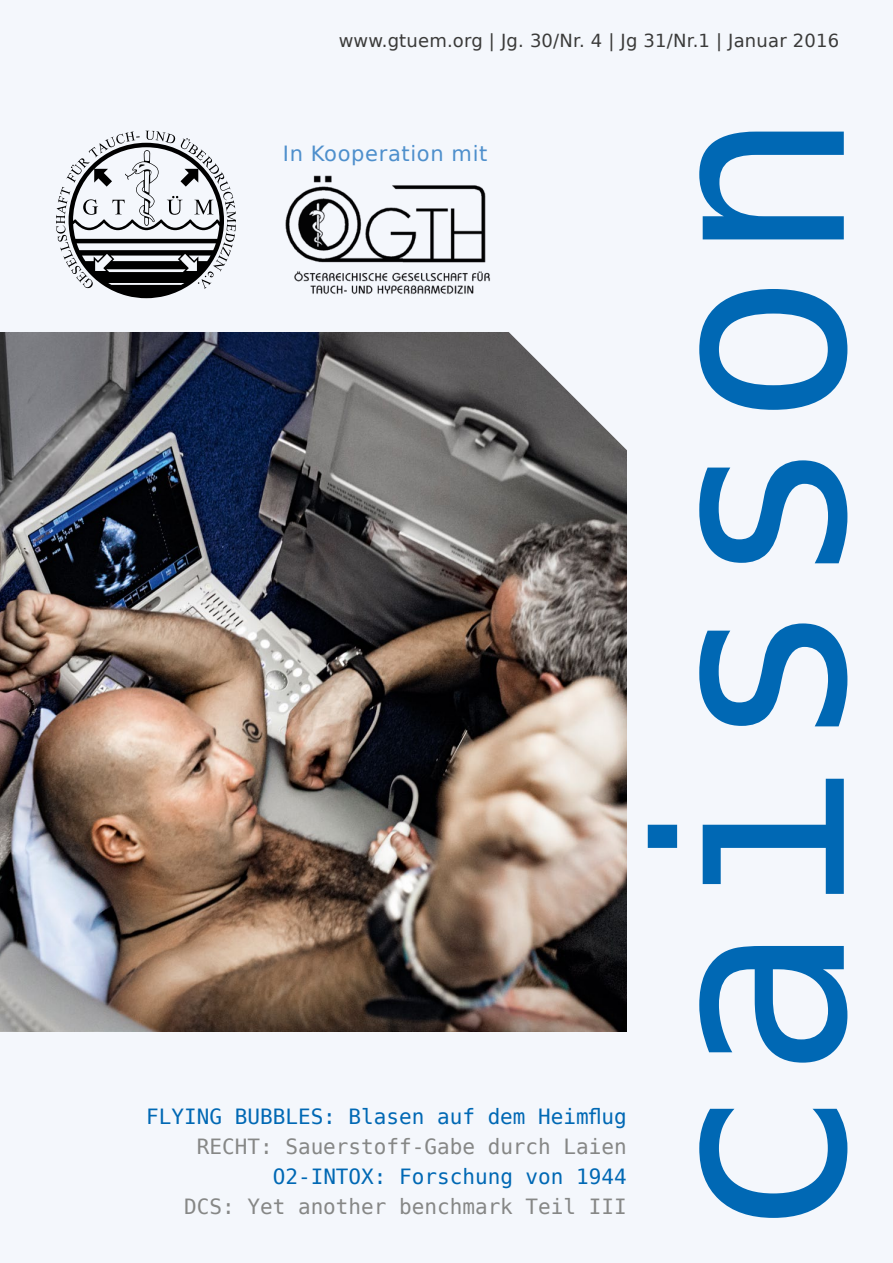
<style>
.page{position:relative;width:893px;height:1263px;background:#f4f7fc}
.page>*{position:absolute;margin:0;border:0;box-sizing:border-box;transform-origin:0 0}
.t1{font:258px "DejaVu Sans Mono";letter-spacing:.03em;color:#0068b4}
.t2{font:21px "DejaVu Sans Mono";color:#868786}
.t3{font:21px "DejaVu Sans Mono";color:#0068b4}
.t4{font:21px "DejaVu Sans";letter-spacing:.03em;color:#4e8fcc}
.t5{font:18px "DejaVu Sans";letter-spacing:.01em;color:#3a3a39}
</style>
<div class="page">
<img style="left:0;top:332px;width:627px;height:700px">
<svg style="left:56px;top:131px;width:180px;height:167px"></svg>
<svg style="left:485px;top:332px;width:142px;height:135px"></svg>
<img style="left:285px;top:175px;width:205px;height:120px">
<p class="t5" style="left:339px;top:25px;width:502px">www.gtuem.org | Jg. 30/Nr. 4 | Jg 31/Nr.1 | Januar 2016</p>
<p class="t4" style="left:283px;top:135px;width:206px">In Kooperation mit</p>
<p class="t3" style="left:146px;top:1103px;width:482px">FLYING BUBBLES: Blasen auf dem Heimflug</p>
<p class="t2" style="left:197px;top:1133px;width:431px">RECHT: Sauerstoff-Gabe durch Laien</p>
<p class="t3" style="left:273px;top:1163px;width:355px">O2-INTOX: Forschung von 1944</p>
<p class="t2" style="left:184px;top:1193px;width:444px">DCS: Yet another benchmark Teil III</p>
<p class="t1" style="left:578px;top:1242px;width:1135px;rotate:-90deg">caisson</p>
</div>
